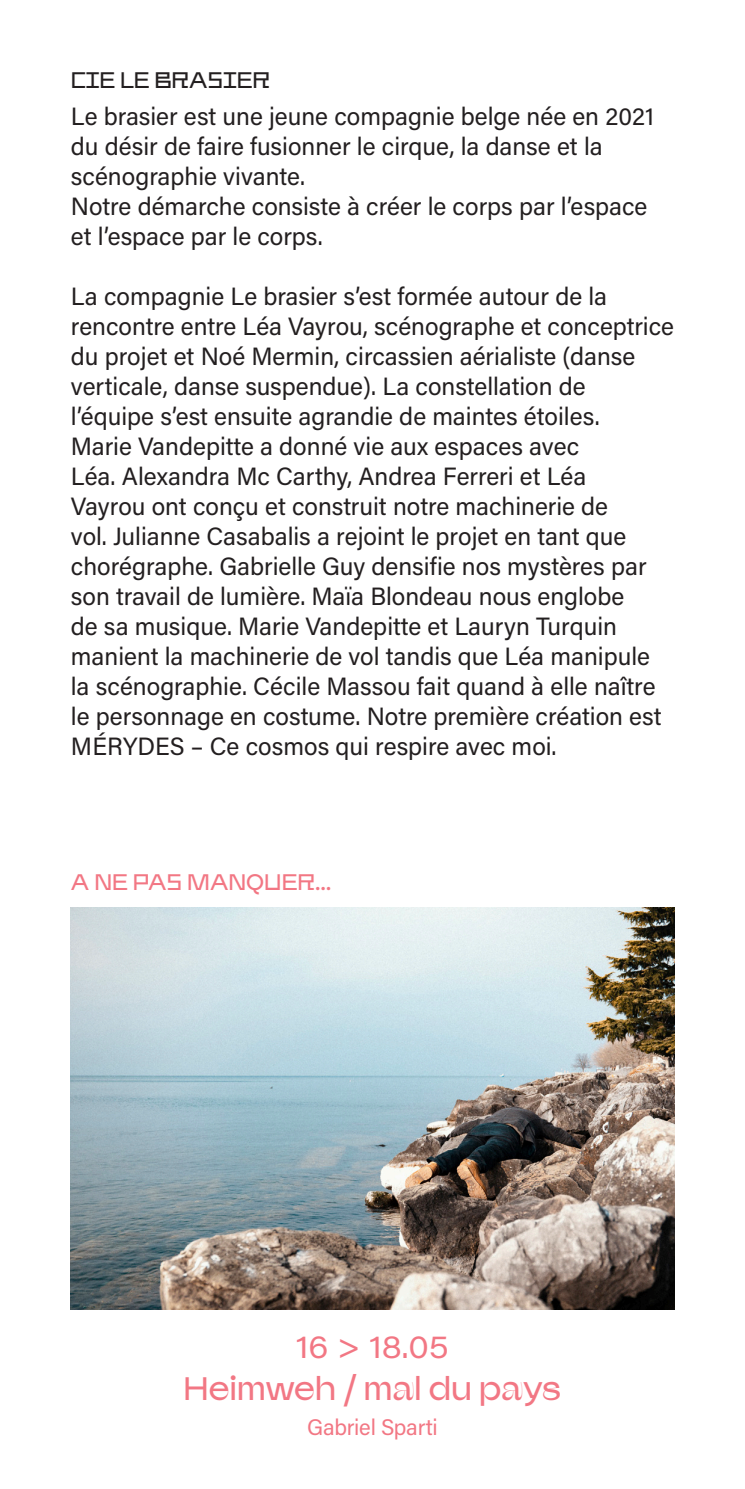
<style>
.page{position:relative;width:745px;height:1489px;background:#fff}
.page>*{position:absolute;margin:0;border:0;box-sizing:border-box;transform-origin:0 0}
.activité{font:32.5px "Afronaut";letter-spacing:-.01em;color:#f27784}
.header_agenda{font:30px "Acumin Pro Wide";color:#f27784}
.t1{font:25px/30px "Acumin Pro";color:#231f20}
.t2{font:22.5px "Afronaut";color:#f27784}
.activité-2{font:22.5px "Acumin Pro";letter-spacing:-.01em;color:#f27784}
.t3{font:22.5px "Afronaut";color:#231f20}
</style>
<div class="page">
<img style="left:71px;top:907px;width:602px;height:402px">
<p class="t3" style="left:71px;top:66px;width:200px">CIE LE BRASIER</p>
<p class="t1" style="left:71px;top:100px;width:584px">Le brasier est une jeune compagnie belge née en 2021 du désir de faire fusionner le cirque, la danse et la scénographie vivante.</p>
<p class="t1" style="left:71px;top:190px;width:577px">Notre démarche consiste à créer le corps par l’espace et l’espace par le corps.</p>
<p class="t1" style="left:71px;top:280px;width:604px">La compagnie Le brasier s’est formée autour de la rencontre entre Léa Vayrou, scénographe et conceptrice du projet et Noé Mermin, circassien aérialiste (danse verticale, danse suspendue). La constellation de l’équipe s’est ensuite agrandie de maintes étoiles.<br>Marie Vandepitte a donné vie aux espaces avec<br>Léa. Alexandra Mc Carthy, Andrea Ferreri et Léa<br>Vayrou ont conçu et construit notre machinerie de<br>vol. Julianne Casabalis a rejoint le projet en tant que chorégraphe. Gabrielle Guy densifie nos mystères par son travail de lumière. Maïa Blondeau nous englobe<br>de sa musique. Marie Vandepitte et Lauryn Turquin manient la machinerie de vol tandis que Léa manipule la scénographie. Cécile Massou fait quand à elle naître le personnage en costume. Notre première création est MÉRYDES – Ce cosmos qui respire avec moi.</p>
<p class="t2" style="left:71px;top:868px;width:261px">A NE PAS MANQUER…</p>
<p class="header_agenda" style="left:296px;top:1325px;width:154px">16 &gt; 18.05</p>
<p class="activité" style="left:183px;top:1367px;width:379px">Heimweh / mal du pays</p>
<p class="activité-2" style="left:307px;top:1411px;width:132px">Gabriel Sparti</p>
</div>
